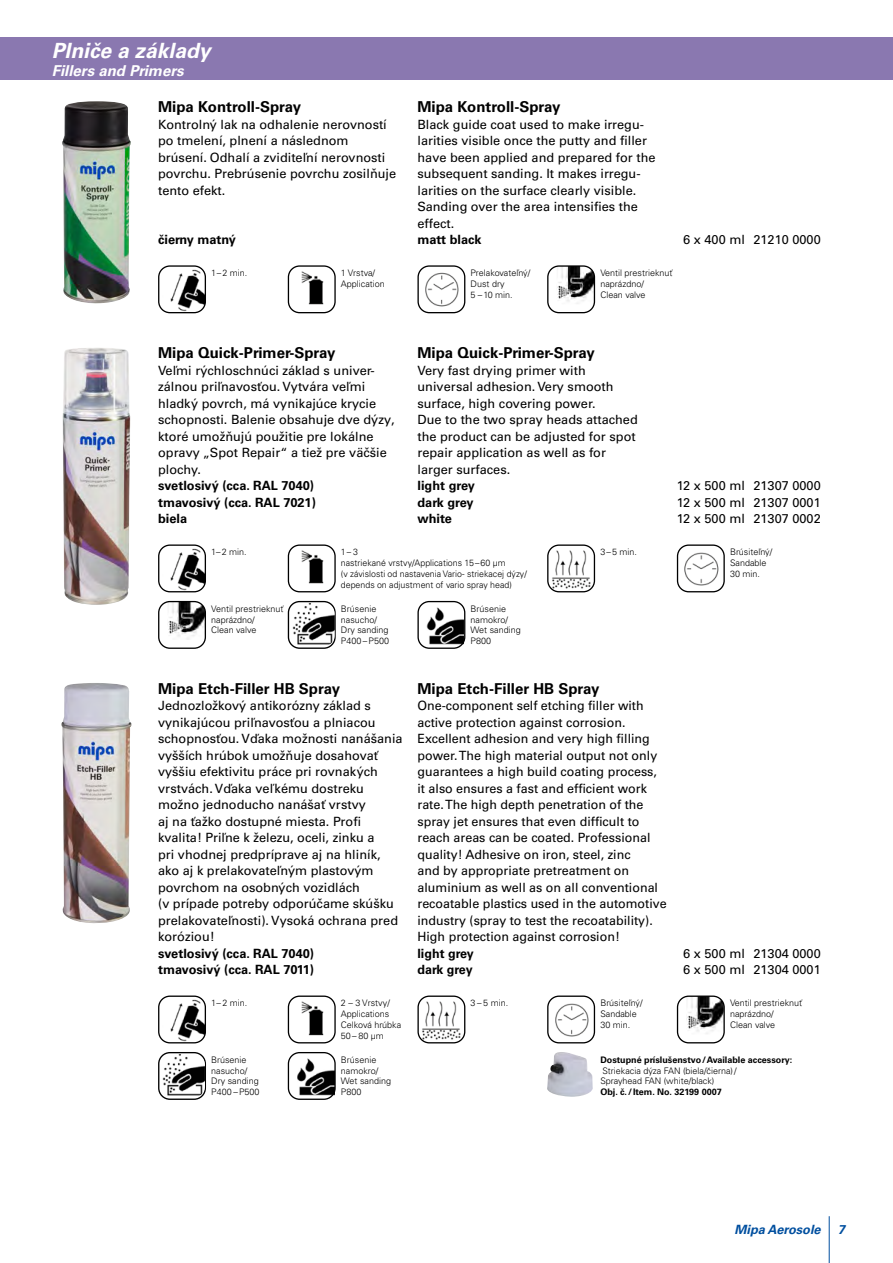
<style>
.page{position:relative;width:893px;height:1263px;background:#fff}
.page>*{position:absolute;margin:0;border:0;box-sizing:border-box;transform-origin:0 0}
.t1{font:italic 700 21px "Univers LT Pro 65";color:#fff}
.t2{font:700 15px "Univers LT Pro 65";color:#000}
.t3{font:italic 700 15px "Univers LT Pro 65";color:#fff}
.t4{font:12.75px/16.5px "Univers LT Pro 55 Roman";color:#000}
.t5{font:700 12.75px/16.5px "Univers LT Pro 65";color:#000}
.t6{font:italic 700 12.75px "Univers LT Pro 65";color:#004f9f}
.t7{font:300 9px/10.8px "Univers LT Pro 45";color:#000}
.t8{font:700 9px "Univers LT Pro 65";color:#000}
</style>
<div class="page">
<hr style="left:829px;top:1216px;width:1px;height:47px;background:#004f9f">
<div style="left:0;top:37px;width:893px;height:43px;background:#8a78b0"></div>
<img style="left:62px;top:101px;width:69px;height:203px">
<img style="left:162px;top:269px;width:43px;height:42px">
<div style="left:158px;top:265px;width:48px;height:48px;border:1px solid #000;border-radius:11px"></div>
<img style="left:293px;top:268px;width:37px;height:37px">
<div style="left:288px;top:265px;width:48px;height:48px;border:1px solid #000;border-radius:11px"></div>
<img style="left:425px;top:272px;width:34px;height:35px">
<div style="left:417px;top:265px;width:48px;height:48px;border:1px solid #000;border-radius:11px"></div>
<img style="left:557px;top:267px;width:37px;height:37px">
<div style="left:547px;top:265px;width:48px;height:48px;border:1px solid #000;border-radius:11px"></div>
<img style="left:62px;top:348px;width:68px;height:257px">
<img style="left:162px;top:548px;width:43px;height:43px">
<div style="left:158px;top:544px;width:48px;height:48px;border:1px solid #000;border-radius:11px"></div>
<img style="left:293px;top:547px;width:37px;height:37px">
<div style="left:288px;top:544px;width:48px;height:48px;border:1px solid #000;border-radius:11px"></div>
<img style="left:551px;top:549px;width:40px;height:41px">
<div style="left:547px;top:544px;width:48px;height:48px;border:1px solid #000;border-radius:11px"></div>
<img style="left:684px;top:552px;width:35px;height:34px">
<div style="left:677px;top:544px;width:48px;height:48px;border:1px solid #000;border-radius:11px"></div>
<img style="left:168px;top:602px;width:37px;height:38px">
<div style="left:158px;top:601px;width:48px;height:48px;border:1px solid #000;border-radius:11px"></div>
<div style="left:288px;top:601px;width:48px;height:48px;border:1px solid #000;border-radius:11px"></div>
<img style="left:290px;top:603px;width:45px;height:43px">
<div style="left:417px;top:601px;width:48px;height:48px;border:1px solid #000;border-radius:11px"></div>
<img style="left:427px;top:606px;width:37px;height:39px">
<img style="left:61px;top:683px;width:71px;height:241px">
<img style="left:162px;top:999px;width:43px;height:43px">
<div style="left:158px;top:995px;width:48px;height:48px;border:1px solid #000;border-radius:11px"></div>
<img style="left:293px;top:998px;width:37px;height:38px">
<div style="left:288px;top:995px;width:48px;height:48px;border:1px solid #000;border-radius:11px"></div>
<svg style="left:418px;top:996px;width:47px;height:47px"></svg>
<img style="left:421px;top:1000px;width:41px;height:41px">
<div style="left:417px;top:995px;width:48px;height:48px;border:1px solid #000;border-radius:11px"></div>
<img style="left:555px;top:1003px;width:34px;height:34px">
<div style="left:547px;top:995px;width:48px;height:48px;border:1px solid #000;border-radius:11px"></div>
<img style="left:686px;top:997px;width:37px;height:37px">
<div style="left:677px;top:995px;width:48px;height:48px;border:1px solid #000;border-radius:11px"></div>
<div style="left:158px;top:1052px;width:48px;height:48px;border:1px solid #000;border-radius:11px"></div>
<img style="left:160px;top:1054px;width:45px;height:43px">
<div style="left:288px;top:1052px;width:48px;height:48px;border:1px solid #000;border-radius:11px"></div>
<img style="left:297px;top:1057px;width:37px;height:39px">
<img style="left:547px;top:1052px;width:46px;height:45px">
<h1 class="t1" style="left:52px;top:38px;width:160px">Plniče a základy</h1>
<p class="t3" style="left:52px;top:62px;width:133px">Fillers and Primers</p>
<p class="t2" style="left:158px;top:98px;width:145px">Mipa Kontroll-Spray</p>
<p class="t4" style="left:158px;top:116px;width:240px">Kontrolný lak na odhalenie nerovností po tmelení, plnení a následnom brúsení. Odhalí a zviditeľní nerovnosti povrchu. Prebrúsenie povrchu zosilňuje tento efekt.</p>
<p class="t5" style="left:158px;top:231px;width:79px">čierny matný</p>
<p class="t2" style="left:417px;top:98px;width:145px">Mipa Kontroll-Spray</p>
<p class="t4" style="left:417px;top:116px;width:240px">Black guide coat used to make irregu&shy;larities visible once the putty and filler have been applied and prepared for the subsequent sanding. It makes irregu&shy;larities on the surface clearly visible.<br>Sanding over the area intensifies the effect.</p>
<p class="t5" style="left:417px;top:231px;width:66px">matt black</p>
<p class="t4" style="left:683px;top:231px;width:139px">6 x 400 ml 21210 0000</p>
<p class="t7" style="left:211px;top:268px;width:38px">1–2 min.</p>
<p class="t7" style="left:341px;top:268px;width:46px">1 Vrstva/<br>Application</p>
<p class="t7" style="left:471px;top:268px;width:61px">Prelakovateľný/<br>Dust dry<br>5 –10 min.</p>
<p class="t7" style="left:600px;top:268px;width:74px">Ventil prestrieknuť naprázdno/<br>Clean valve</p>
<p class="t2" style="left:158px;top:344px;width:179px">Mipa Quick-Primer-Spray</p>
<p class="t4" style="left:158px;top:362px;width:238px">Veľmi rýchloschnúci základ s univer&shy;zálnou priľnavosťou. Vytvára veľmi hladký povrch, má vynikajúce krycie schopnosti. Balenie obsahuje dve dýzy, ktoré umožňujú použitie pre lokálne opravy „Spot Repair“ a tiež pre väčšie plochy.</p>
<p class="t5" style="left:158px;top:477px;width:159px">svetlosivý (cca. RAL 7040) tmavosivý (cca. RAL 7021) biela</p>
<p class="t2" style="left:417px;top:344px;width:179px">Mipa Quick-Primer-Spray</p>
<p class="t4" style="left:417px;top:362px;width:222px">Very fast drying primer with universal adhesion. Very smooth surface, high covering power.<br>Due to the two spray heads attached the product can be adjusted for spot repair application as well as for larger surfaces.</p>
<p class="t5" style="left:417px;top:477px;width:59px;text-align:justify">light grey dark grey white</p>
<p class="t4" style="left:677px;top:477px;width:70px;text-align:justify">12 x 500 ml 12 x 500 ml 12 x 500 ml</p>
<p class="t4" style="left:753px;top:477px;width:69px;text-align:justify">21307 0000<br>21307 0001<br>21307 0002</p>
<p class="t7" style="left:211px;top:547px;width:37px">1–2 min.</p>
<p class="t7" style="left:341px;top:547px;width:187px">1–3<br>nastriekané vrstvy/Applications 15–60 µm<br>(v závislosti od nastavenia Vario- striekacej dýzy/ depends on adjustment of vario spray head)</p>
<p class="t7" style="left:600px;top:547px;width:38px">3–5 min.</p>
<p class="t7" style="left:730px;top:547px;width:44px">Brúsiteľný/<br>Sandable<br>30 min.</p>
<p class="t7" style="left:211px;top:603px;width:74px">Ventil prestrieknuť naprázdno/<br>Clean valve</p>
<p class="t7" style="left:341px;top:603px;width:50px">Brúsenie nasucho/<br>Dry sanding<br>P400 –P500</p>
<p class="t7" style="left:471px;top:603px;width:52px">Brúsenie namokro/<br>Wet sanding<br>P800</p>
<p class="t2" style="left:158px;top:679px;width:183px">Mipa Etch-Filler HB Spray</p>
<p class="t4" style="left:158px;top:697px;width:246px">Jednozložkový antikorózny základ s vynikajúcou priľnavosťou a plniacou schopnosťou. Vďaka možnosti nanášania vyšších hrúbok umožňuje dosahovať vyššiu efektivitu práce pri rovnakých vrstvách. Vďaka veľkému dostreku možno jednoducho nanášať vrstvy<br>aj na ťažko dostupné miesta. Profi kvalita! Priľne k železu, oceli, zinku a<br>pri vhodnej predpríprave aj na hliník, ako aj k prelakovateľným plastovým povrchom na osobných vozidlách<br>(v prípade potreby odporúčame skúšku prelakovateľnosti). Vysoká ochrana pred koróziou!</p>
<p class="t5" style="left:158px;top:945px;width:158px">svetlosivý (cca. RAL 7040) tmavosivý (cca. RAL 7011)</p>
<p class="t2" style="left:417px;top:679px;width:183px">Mipa Etch-Filler HB Spray</p>
<p class="t4" style="left:417px;top:697px;width:251px">One-component self etching filler with active protection against corrosion.<br>Excellent adhesion and very high filling power. The high material output not only guarantees a high build coating process, it also ensures a fast and efficient work rate. The high depth penetration of the spray jet ensures that even difficult to reach areas can be coated. Professional quality! Adhesive on iron, steel, zinc<br>and by appropriate pretreatment on aluminium as well as on all conventional recoatable plastics used in the automotive industry (spray to test the recoatability).<br>High protection against corrosion!</p>
<p class="t5" style="left:417px;top:945px;width:58px">light grey dark grey</p>
<p class="t4" style="left:683px;top:945px;width:63px">6 x 500 ml<br>6 x 500 ml</p>
<p class="t4" style="left:753px;top:945px;width:69px">21304 0000<br>21304 0001</p>
<p class="t7" style="left:211px;top:998px;width:38px">1– 2 min.</p>
<p class="t7" style="left:341px;top:998px;width:62px">2 – 3 Vrstvy/<br>Applications<br>Celková hrúbka<br>50 – 80 µm</p>
<p class="t7" style="left:471px;top:998px;width:39px">3 – 5 min.</p>
<p class="t7" style="left:600px;top:998px;width:44px">Brúsiteľný/<br>Sandable<br>30 min.</p>
<p class="t7" style="left:730px;top:998px;width:74px">Ventil prestrieknuť naprázdno/<br>Clean valve</p>
<p class="t7" style="left:211px;top:1054px;width:50px">Brúsenie nasucho/<br>Dry sanding<br>P400 –P500</p>
<p class="t7" style="left:341px;top:1054px;width:52px">Brúsenie namokro/<br>Wet sanding<br>P800</p>
<p class="t8" style="left:600px;top:1054px;width:194px">Dostupné príslušenstvo/Available accessory:</p>
<p class="t7" style="left:600px;top:1065px;width:138px">Striekacia dýza FAN (biela/čierna)/<br>Sprayhead FAN (white/black)</p>
<p class="t8" style="left:600px;top:1086px;width:123px">Obj. č./ Item. No. 32199 0007</p>
<p class="t6" style="left:734px;top:1222px;width:88px">Mipa Aerosole</p>
<p class="t6" style="left:838px;top:1222px;width:9px">7</p>
</div>
